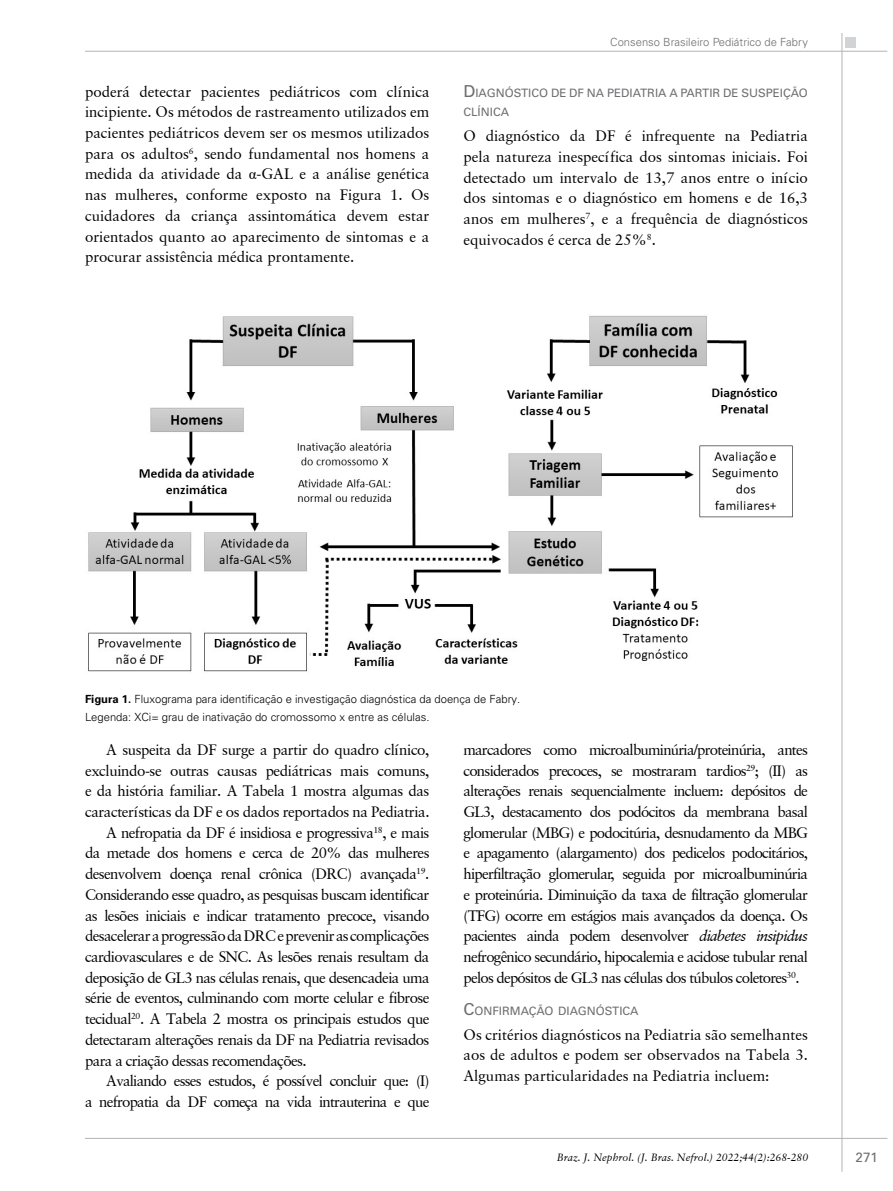
<style>
.page{position:relative;width:893px;height:1191px;background:#fff}
.page>*{position:absolute;margin:0;border:0;box-sizing:border-box;transform-origin:0 0}
.t1{font:15px/20.7px "Garamond Retrospective S Si";letter-spacing:-.04em;color:#000;text-align:justify}
.t2{font:13.5px "Univers LT Std";color:#6d6e71}
.t3{font:11.55px/19.2px "Univers LT Std";color:#6d6e71}
.t4{font:300 11.25px/18.5px "Univers LT Std";color:#000}
.t5{font:300 11.25px "Univers LT Std";color:#6d6e71}
.t6{font:italic 10.5px "Garamond Retrospective S Si";color:#000}
.s1{font-family:"Times New Roman"}
.s2{font-size:16.5px}
.s3{font-family:"Univers 65 Bold";font-weight:400}
.s4{font-style:italic}
</style>
<div class="page">
<div style="left:845px;top:37px;width:11px;height:11px;background:#d1d3d4"></div>
<hr style="left:85px;top:51px;width:802px;height:1px;background:#b1b4b6">
<hr style="left:842px;top:33px;width:1px;height:1138px;background:#b1b4b6">
<hr style="left:85px;top:1138px;width:802px;height:1px;background:#b1b4b6">
<img style="left:88px;top:315px;width:705px;height:357px">
<p class="t5" style="left:610px;top:36px;width:199px">Consenso Brasileiro Pediátrico de Fabry</p>
<p class="t1" style="left:85px;top:81px;width:346px">poderá detectar pacientes pediátricos com clínica incipiente. Os métodos de rastreamento utilizados em pacientes pediátricos devem ser os mesmos utilizados para os adultos<sup>6</sup>, sendo fundamental nos homens a medida da atividade da <span class="s1">α</span>-GAL e a análise genética nas mulheres, conforme exposto na Figura 1. Os cuidadores da criança assintomática devem estar orientados quanto ao aparecimento de sintomas e a procurar assistência médica prontamente.</p>
<p class="t3" style="left:463px;top:83px;width:346px"><span class="s2">D</span>IAGNÓSTICO DE DF NA PEDIATRIA A PARTI R DE SUSPEIÇÃO<br>CLÍNICA</p>
<p class="t1" style="left:463px;top:125px;width:346px">O diagnóstico da DF é infrequente na Pediatria pela natureza inespecífica dos sintomas iniciais. Foi detectado um intervalo de 13,7 anos entre o início dos sintomas e o diagnóstico em homens e de 16,3 anos em mulheres<sup>7</sup>, e a frequência de diagnósticos equivocados é cerca de 25%<sup>8</sup>.</p>
<p class="t4" style="left:85px;top:689px;width:437px"><span class="s3">Figura 1.</span> Fluxograma para identificação e investigação diagnóstica da doença de Fabry.<br>Legenda: XCi= grau de inativação do cromossomo x entre as células.</p>
<p class="t1" style="left:106px;top:739px;width:325px">A suspeita da DF surge a partir do quadro clínico,</p>
<p class="t1" style="left:85px;top:760px;width:346px">excluindo-se outras causas pediátricas mais comuns,</p>
<p class="t1" style="left:85px;top:780px;width:346px">e da história familiar. A Tabela 1 mostra algumas das</p>
<p class="t1" style="left:85px;top:801px;width:346px">características da DF e os dados reportados na Pediatria.</p>
<p class="t1" style="left:106px;top:822px;width:325px">A nefropatia da DF é insidiosa e progressiva<sup>18</sup>, e mais</p>
<p class="t1" style="left:85px;top:842px;width:346px">da metade dos homens e cerca de 20% das mulheres</p>
<p class="t1" style="left:85px;top:863px;width:346px">desenvolvem doença renal crônica (DRC) avançada<sup>19</sup>.</p>
<p class="t1" style="left:85px;top:884px;width:346px">Considerando esse quadro, as pesquisas buscam identificar</p>
<p class="t1" style="left:85px;top:904px;width:346px">as lesões iniciais e indicar tratamento precoce, visando</p>
<p class="t1" style="left:85px;top:925px;width:346px">desacelerar a progressão da DRC e prevenir as complicações</p>
<p class="t1" style="left:85px;top:946px;width:346px">cardiovasculares e de SNC. As lesões renais resultam da</p>
<p class="t1" style="left:85px;top:967px;width:346px">deposição de GL3 nas células renais, que desencadeia uma</p>
<p class="t1" style="left:85px;top:987px;width:346px">série de eventos, culminando com morte celular e fibrose</p>
<p class="t1" style="left:85px;top:1008px;width:346px">tecidual<sup>20</sup>. A Tabela 2 mostra os principais estudos que</p>
<p class="t1" style="left:85px;top:1029px;width:346px">detectaram alterações renais da DF na Pediatria revisados</p>
<p class="t1" style="left:85px;top:1049px;width:223px">para a criação dessas recomendações.</p>
<p class="t1" style="left:106px;top:1070px;width:325px">Avaliando esses estudos, é possível concluir que: (I)</p>
<p class="t1" style="left:85px;top:1091px;width:346px">a nefropatia da DF começa na vida intrauterina e que</p>
<p class="t1" style="left:463px;top:739px;width:346px">marcadores como microalbuminúria/proteinúria, antes considerados precoces, se mostraram tardios<sup>29</sup>; (II) as alterações renais sequencialmente incluem: depósitos de GL3, destacamento dos podócitos da membrana basal glomerular (MBG) e podocitúria, desnudamento da MBG e apagamento (alargamento) dos pedicelos podocitários, hiperfiltração glomerular, seguida por microalbuminúria e proteinúria. Diminuição da taxa de filtração glomerular (TFG) ocorre em estágios mais avançados da doença. Os pacientes ainda podem desenvolver <span class="s4">diabetes insipidus </span>nefrogênico secundário, hipocalemia e acidose tubular renal pelos depósitos de GL3 nas células dos túbulos coletores<sup>30</sup>.</p>
<p class="t3" style="left:463px;top:1001px;width:177px"><span class="s2">C</span>ONFI RMAÇÃO DIAGNÓSTICA</p>
<p class="t1" style="left:463px;top:1023px;width:346px">Os critérios diagnósticos na Pediatria são semelhantes aos de adultos e podem ser observados na Tabela 3.<br>Algumas particularidades na Pediatria incluem:</p>
<p class="t6" style="left:557px;top:1151px;width:253px">Braz. J. Nephrol. (J. Bras. Nefrol.) 2022;44(2):268-280</p>
<p class="t2" style="left:855px;top:1149px;width:24px">271</p>
</div>
